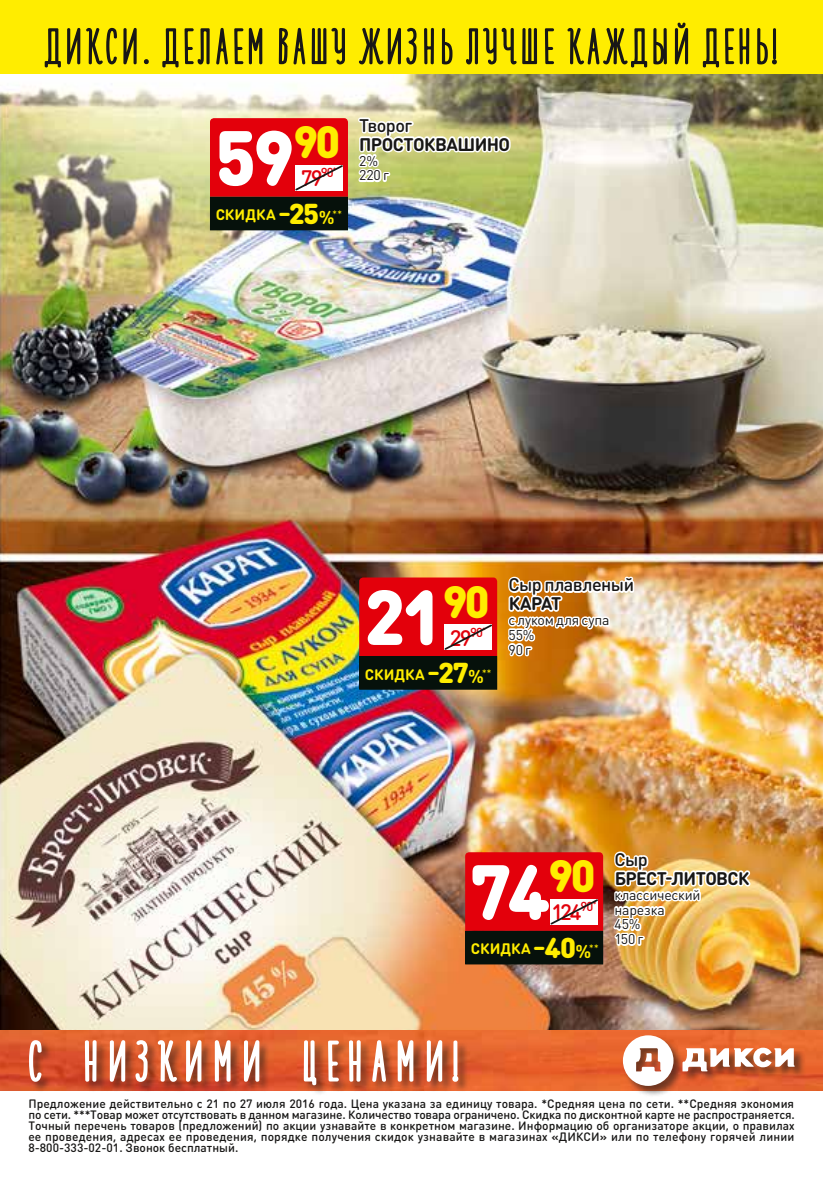
<style>
.page{position:relative;width:823px;height:1180px;background:#fff}
.page>*{position:absolute;margin:0;border:0;box-sizing:border-box;transform-origin:0 0}
.t1{font:900 76.4px "DIN Round Pro";color:#fff}
.t2{font:500 22.2px "DIN Round Pro";letter-spacing:-.09em;color:#e3000b}
.t3{font:700 18px "DIN Round Pro";letter-spacing:-.035em;color:#181716}
.t4{font:500 18px "DIN Round Pro";letter-spacing:-.03em;color:#181716}
.t5{font:700 15px "DIN Round Pro";color:#ffed00}
.t6{font:14px/14.8px "DIN Round Pro";letter-spacing:-.015em;color:#181716}
.t7{font:500 12px/11px "DIN Round Pro";letter-spacing:.005em;color:#181716;text-align:justify}
.s1{font-size:26.8px}
.s2{font-weight:900;font-size:28.4px}
.s3{font-size:18.4px}
</style>
<div class="page">
<img style="left:0;top:74px;width:822px;height:956px">
<div style="left:465px;top:931px;width:137px;height:32px;background:#06110b"></div>
<div style="left:465px;top:930px;width:137px;height:34px;border:1px solid #06110b"></div>
<svg style="left:465px;top:852px;width:137px;height:78px;background:#e41c25"></svg>
<div style="left:210px;top:197px;width:137px;height:33px;background:#06110b"></div>
<svg style="left:210px;top:118px;width:138px;height:79px;background:#e31c25"></svg>
<div style="left:359px;top:656px;width:137px;height:33px;background:#06110b"></div>
<svg style="left:359px;top:577px;width:138px;height:79px;background:#e31c25"></svg>
<img style="left:610px;top:848px;width:142px;height:101px">
<svg style="left:355px;top:115px;width:158px;height:71px"></svg>
<svg style="left:505px;top:573px;width:130px;height:94px"></svg>
<img style="left:0;top:1030px;width:822px;height:60px">
<div style="left:29px;top:1039px;width:441px;height:57px;background:#181716;opacity:.57"></div>
<svg style="left:28px;top:998px;width:15px;height:98px"></svg>
<svg style="left:83px;top:1037px;width:15px;height:45px"></svg>
<svg style="left:108px;top:1027px;width:19px;height:66px"></svg>
<svg style="left:133px;top:1038px;width:16px;height:45px"></svg>
<svg style="left:158px;top:1022px;width:20px;height:62px"></svg>
<svg style="left:184px;top:1027px;width:19px;height:66px"></svg>
<svg style="left:213px;top:1025px;width:19px;height:57px"></svg>
<svg style="left:242px;top:1027px;width:18px;height:66px"></svg>
<svg style="left:302px;top:1038px;width:15px;height:48px"></svg>
<img style="left:326px;top:687px;width:14px;height:395px">
<svg style="left:347px;top:1037px;width:15px;height:45px"></svg>
<svg style="left:370px;top:997px;width:17px;height:99px"></svg>
<svg style="left:396px;top:1025px;width:18px;height:57px"></svg>
<svg style="left:425px;top:1027px;width:18px;height:66px"></svg>
<svg style="left:449px;top:1038px;width:11px;height:45px"></svg>
<div style="left:622px;top:1034px;width:183px;height:63px;background:#181716;opacity:.57"></div>
<svg style="left:622px;top:1035px;width:172px;height:50px"></svg>
<div style="left:0;top:0;width:822px;height:74px;background:#ffed00"></div>
<svg style="left:44px;top:28px;width:37px;height:49px"></svg>
<svg style="left:87px;top:27px;width:63px;height:52px"></svg>
<svg style="left:161px;top:27px;width:102px;height:68px"></svg>
<svg style="left:277px;top:27px;width:69px;height:68px"></svg>
<svg style="left:357px;top:27px;width:60px;height:50px"></svg>
<svg style="left:424px;top:27px;width:10px;height:38px"></svg>
<svg style="left:441px;top:28px;width:12px;height:37px"></svg>
<svg style="left:466px;top:27px;width:71px;height:38px"></svg>
<svg style="left:544px;top:28px;width:10px;height:37px"></svg>
<svg style="left:567px;top:27px;width:100px;height:68px"></svg>
<svg style="left:673px;top:22px;width:15px;height:55px"></svg>
<svg style="left:702px;top:28px;width:47px;height:40px"></svg>
<svg style="left:757px;top:28px;width:20px;height:37px"></svg>
<h1 class="t1" style="left:215px;top:100px;width:127px">59<sup>90</sup></h1>
<p class="t5" style="left:216px;top:204px;width:128px">СКИДКА <span class="s1">–</span><span class="s2">25</span><span class="s3">%</span><sup>**</sup></p>
<h2 class="t2" style="left:301px;top:163px;width:37px">79<sup>90</sup><sup>*</sup></h2>
<h3 class="t4" style="left:359px;top:113px;width:55px">Творог</h3>
<h3 class="t3" style="left:359px;top:132px;width:152px">ПРОСТОКВАШИНО</h3>
<p class="t6" style="left:359px;top:153px;width:31px">2%<br>220 г</p>
<h1 class="t1" style="left:364px;top:559px;width:127px">21<sup>90</sup></h1>
<p class="t5" style="left:365px;top:663px;width:128px">СКИДКА <span class="s1">–</span><span class="s2">27</span><span class="s3">%</span><sup>**</sup></p>
<h2 class="t2" style="left:449px;top:622px;width:38px">29<sup>90</sup><sup>*</sup></h2>
<h3 class="t4" style="left:508px;top:572px;width:127px">Сыр плавленый</h3>
<h3 class="t3" style="left:508px;top:591px;width:54px">КАРАТ</h3>
<p class="t6" style="left:508px;top:612px;width:102px">с луком для супа<br>55%<br>90 г</p>
<h1 class="t1" style="left:469px;top:833px;width:127px">74<sup>90</sup></h1>
<p class="t5" style="left:470px;top:938px;width:129px">СКИДКА<span class="s1">–</span><span class="s2">40</span><span class="s3">%</span><sup>**</sup></p>
<h2 class="t2" style="left:551px;top:897px;width:47px">124<sup>90</sup><sup>*</sup></h2>
<h3 class="t4" style="left:614px;top:847px;width:35px">Сыр</h3>
<h3 class="t3" style="left:614px;top:865px;width:136px">БРЕСТ-ЛИТОВСК</h3>
<p class="t6" style="left:614px;top:886px;width:87px">классический нарезка<br>45%<br>150 г</p>
<p class="t7" style="left:28px;top:1097px;width:767px">Предложение действительно с 21 по 27 июля 2016 года. Цена указана за единицу товара. *Средняя цена по сети. **Средняя экономия по сети. ***Товар может отсутствовать в данном магазине. Количество товара ограничено. Скидка по дисконтной карте не распространяется.<br>Точный перечень товаров (предложений) по акции узнавайте в конкретном магазине. Информацию об организаторе акции, о правилах ее проведения, адресах ее проведения, порядке получения скидок узнавайте в магазинах «ДИКСИ» или по телефону горячей линии 8-800-333-02-01. Звонок бесплатный.</p>
</div>
